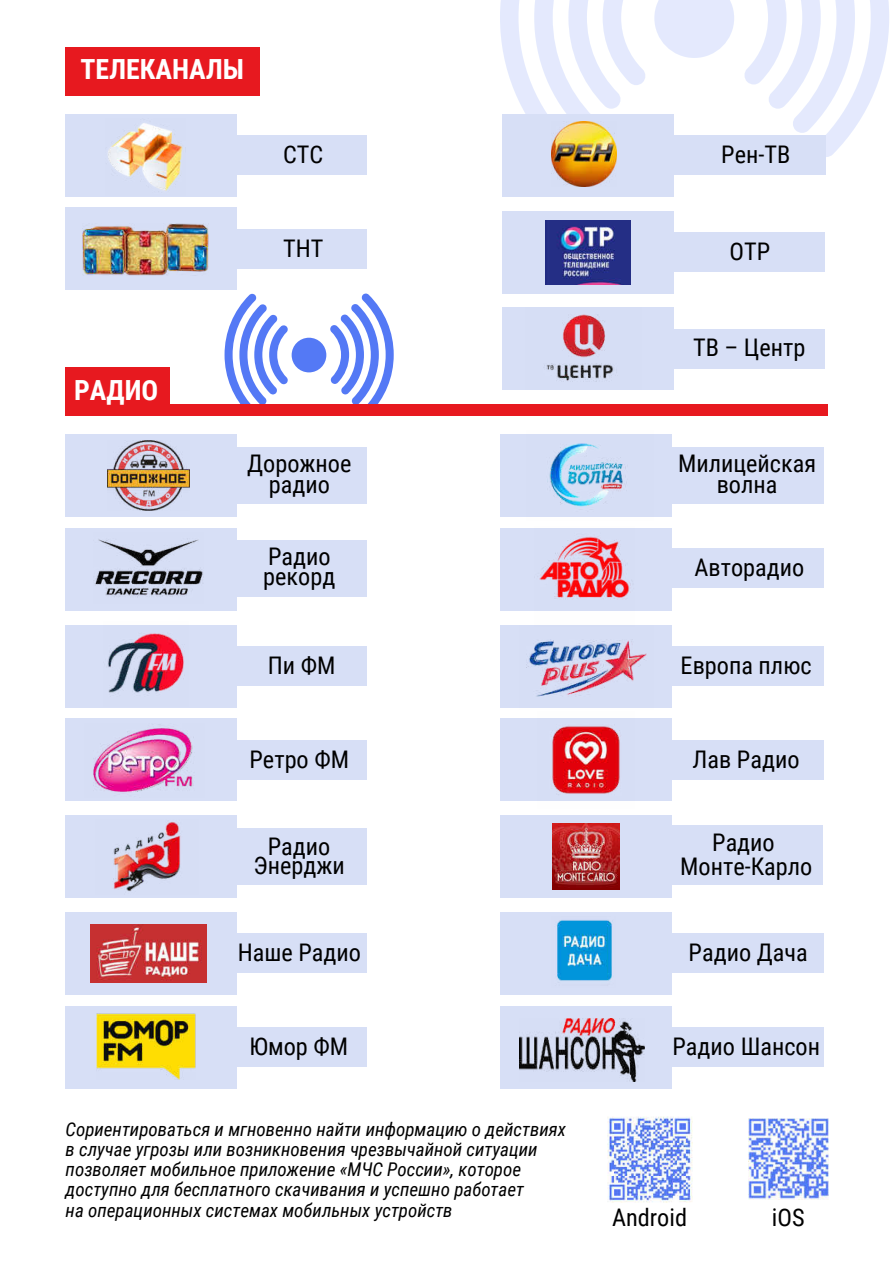
<style>
.page{position:relative;width:894px;height:1264px;background:#fff}
.page>*{position:absolute;margin:0;border:0;box-sizing:border-box;transform-origin:0 0}
.t1{font:700 27.75px "Roboto Condensed";color:#fff}
.t2{font:24.3px/20.9px "Roboto Condensed";color:#000;text-align:center}
.t3{font:italic 18.9px/20.2px "Roboto Condensed";color:#000}
</style>
<div class="page">
<div style="left:232px;top:135px;width:135px;height:40px;background:#d7dff6"></div>
<div style="left:668px;top:232px;width:156px;height:40px;background:#d7dff6"></div>
<div style="left:232px;top:229px;width:135px;height:39px;background:#d7dff6"></div>
<div style="left:668px;top:329px;width:156px;height:39px;background:#d7dff6"></div>
<svg style="left:500px;top:0;width:145px;height:114px"></svg>
<svg style="left:744px;top:0;width:144px;height:157px"></svg>
<svg style="left:654px;top:0;width:80px;height:58px"></svg>
<div style="left:668px;top:135px;width:157px;height:40px;background:#d7dff6"></div>
<div style="left:66px;top:114px;width:171px;height:82px;background:#d7dff6"></div>
<div style="left:502px;top:211px;width:171px;height:82px;background:#d7dff6"></div>
<div style="left:66px;top:208px;width:171px;height:82px;background:#d7dff6"></div>
<div style="left:502px;top:308px;width:171px;height:82px;background:#d7dff6"></div>
<div style="left:502px;top:114px;width:171px;height:82px;background:#d7dff6"></div>
<div style="left:65px;top:367px;width:105px;height:48px;background:#e7191f"></div>
<svg style="left:224px;top:293px;width:64px;height:111px"></svg>
<svg style="left:330px;top:293px;width:63px;height:111px"></svg>
<div style="left:291px;top:338px;width:35px;height:34px;background:#5479f5;border-radius:50%"></div>
<div style="left:143px;top:404px;width:684px;height:11px;background:#e7191f"></div>
<div style="left:66px;top:47px;width:194px;height:48px;background:#e7191f"></div>
<img style="left:108px;top:123px;width:75px;height:68px">
<img style="left:544px;top:314px;width:70px;height:68px">
<img style="left:82px;top:224px;width:126px;height:51px">
<img style="left:551px;top:121px;width:65px;height:65px">
<img style="left:545px;top:220px;width:85px;height:64px">
<div style="left:232px;top:447px;width:135px;height:57px;background:#d7dff6"></div>
<div style="left:670px;top:447px;width:153px;height:57px;background:#d7dff6"></div>
<div style="left:232px;top:828px;width:135px;height:57px;background:#d7dff6"></div>
<div style="left:232px;top:540px;width:135px;height:56px;background:#d7dff6"></div>
<div style="left:232px;top:646px;width:135px;height:40px;background:#d7dff6"></div>
<div style="left:232px;top:933px;width:135px;height:39px;background:#d7dff6"></div>
<div style="left:666px;top:646px;width:157px;height:40px;background:#d7dff6"></div>
<div style="left:666px;top:548px;width:157px;height:39px;background:#d7dff6"></div>
<div style="left:666px;top:933px;width:157px;height:39px;background:#d7dff6"></div>
<div style="left:666px;top:825px;width:156px;height:60px;background:#d7dff6"></div>
<div style="left:232px;top:740px;width:135px;height:39px;background:#d7dff6"></div>
<div style="left:232px;top:1027px;width:135px;height:39px;background:#d7dff6"></div>
<div style="left:666px;top:740px;width:157px;height:39px;background:#d7dff6"></div>
<div style="left:666px;top:1027px;width:157px;height:39px;background:#d7dff6"></div>
<div style="left:66px;top:434px;width:171px;height:82px;background:#d7dff6"></div>
<div style="left:500px;top:434px;width:171px;height:82px;background:#d7dff6"></div>
<div style="left:66px;top:625px;width:171px;height:82px;background:#d7dff6"></div>
<div style="left:66px;top:912px;width:171px;height:82px;background:#d7dff6"></div>
<div style="left:500px;top:625px;width:171px;height:82px;background:#d7dff6"></div>
<div style="left:500px;top:912px;width:171px;height:82px;background:#d7dff6"></div>
<div style="left:66px;top:528px;width:171px;height:82px;background:#d7dff6"></div>
<div style="left:66px;top:815px;width:171px;height:82px;background:#d7dff6"></div>
<div style="left:500px;top:528px;width:171px;height:82px;background:#d7dff6"></div>
<div style="left:500px;top:815px;width:171px;height:82px;background:#d7dff6"></div>
<div style="left:66px;top:719px;width:171px;height:82px;background:#d7dff6"></div>
<div style="left:66px;top:1005px;width:171px;height:83px;background:#d7dff6"></div>
<div style="left:500px;top:719px;width:171px;height:82px;background:#d7dff6"></div>
<div style="left:500px;top:1005px;width:171px;height:83px;background:#d7dff6"></div>
<img style="left:107px;top:441px;width:83px;height:69px">
<img style="left:94px;top:539px;width:109px;height:59px">
<img style="left:108px;top:633px;width:76px;height:60px">
<img style="left:93px;top:724px;width:101px;height:70px">
<img style="left:113px;top:822px;width:68px;height:70px">
<img style="left:90px;top:924px;width:116px;height:58px">
<img style="left:97px;top:1013px;width:99px;height:66px">
<img style="left:519px;top:1018px;width:125px;height:63px">
<img style="left:557px;top:920px;width:56px;height:61px">
<img style="left:552px;top:823px;width:67px;height:66px">
<img style="left:537px;top:718px;width:97px;height:77px">
<img style="left:519px;top:639px;width:134px;height:69px">
<img style="left:534px;top:536px;width:100px;height:75px">
<img style="left:527px;top:443px;width:126px;height:74px">
<img style="left:607px;top:1116px;width:86px;height:87px">
<img style="left:748px;top:1118px;width:79px;height:81px">
<h1 class="t1" style="left:80px;top:50px;width:165px">ТЕЛЕКАНАЛЫ</h1>
<h1 class="t1" style="left:74px;top:370px;width:86px">РАДИО</h1>
<p class="t2" style="left:283px;top:143px;width:42px">СТС</p>
<p class="t2" style="left:721px;top:143px;width:71px">Рен-ТВ</p>
<p class="t2" style="left:283px;top:236px;width:42px">ТНТ</p>
<p class="t2" style="left:729px;top:240px;width:42px">ОТР</p>
<p class="t2" style="left:692px;top:336px;width:114px">ТВ – Центр</p>
<p class="t2" style="left:247px;top:452px;width:106px">Дорожное радио</p>
<p class="t2" style="left:678px;top:452px;width:139px">Милицейская волна</p>
<p class="t2" style="left:263px;top:544px;width:74px;text-align:left">Радио рекорд</p>
<p class="t2" style="left:694px;top:556px;width:111px">Авторадио</p>
<p class="t2" style="left:268px;top:654px;width:69px">Пи ФМ</p>
<p class="t2" style="left:680px;top:654px;width:132px">Европа плюс</p>
<p class="t2" style="left:249px;top:747px;width:101px">Ретро ФМ</p>
<p class="t2" style="left:692px;top:747px;width:108px">Лав Радио</p>
<p class="t2" style="left:253px;top:835px;width:93px;line-height:19.6px">Радио<br>Энерджи</p>
<p class="t2" style="left:680px;top:829px;width:134px;line-height:24.2px">Радио<br>Монте-Карло</p>
<p class="t2" style="left:238px;top:941px;width:125px">Наше Радио</p>
<p class="t2" style="left:688px;top:941px;width:121px">Радио Дача</p>
<p class="t2" style="left:249px;top:1034px;width:100px">Юмор ФМ</p>
<p class="t2" style="left:672px;top:1034px;width:149px">Радио Шансон</p>
<p class="t3" style="left:66px;top:1117px;width:501px">Сориентироваться и мгновенно найти информацию о действиях в случае угрозы или возникновения чрезвычайной ситуации позволяет мобильное приложение «МЧС России», которое доступно для бесплатного скачивания и успешно работает<br>на операционных системах мобильных устройств</p>
<p class="t2" style="left:612px;top:1206px;width:76px">Android</p>
<p class="t2" style="left:771px;top:1206px;width:34px">iOS</p>
</div>
